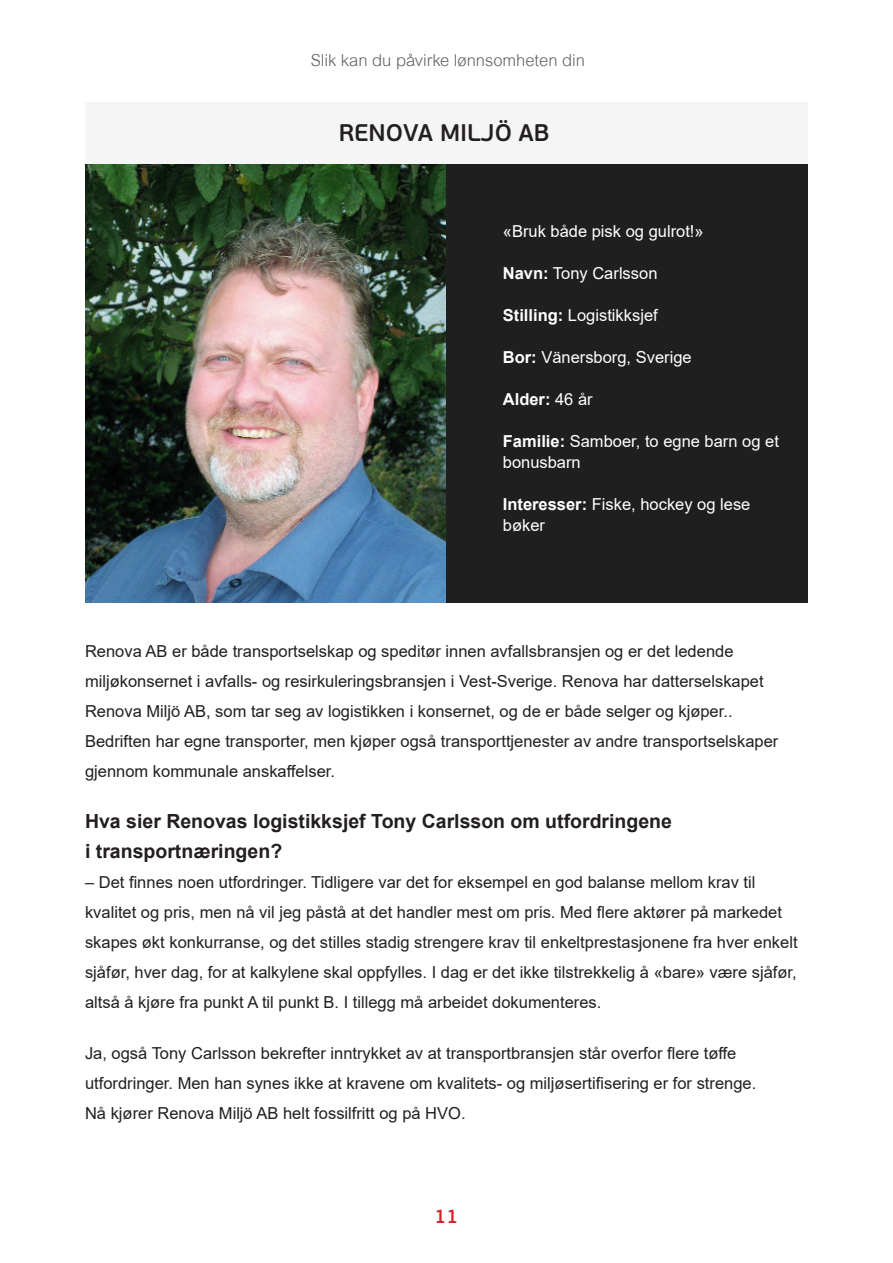
<style>
.page{position:relative;width:893px;height:1263px;background:#fff}
.page>*{position:absolute;margin:0;border:0;box-sizing:border-box;transform-origin:0 0}
.Country{font:600 24px "PF Beau Sans Pro";color:#231f20}
.Text{font:700 19.5px/30px "Arial";color:#231f20}
.t1{font:600 19.5px "PF Beau Sans Pro";color:#d1232a}
.Text-2{font:16.5px/30px "Arial";color:#231f20}
.Text_White{font:16.5px/21px "Arial";color:#fff}
.t2{font:300 16.5px "Arial MT Std";color:#5d6161}
.Text_White-2{font:700 16.5px "Arial";color:#fff}
.s1{font-weight:700}
.s2{font-weight:400}
</style>
<div class="page">
<div style="left:445px;top:164px;width:363px;height:439px;background:#1f1f1f"></div>
<img style="left:85px;top:164px;width:360px;height:439px">
<div style="left:85px;top:102px;width:723px;height:62px;background:#f5f5f5"></div>
<p class="t2" style="left:311px;top:51px;width:276px">Slik kan du påvirke lønnsomheten din</p>
<p class="Country" style="left:339px;top:119px;width:213px">RENOVA MILJÖ AB</p>
<p class="Text_White" style="left:503px;top:221px;width:202px">«Bruk både pisk og gulrot!»</p>
<p class="Text_White" style="left:503px;top:263px;width:156px"><span class="s1">Navn:</span> Tony Carlsson</p>
<p class="Text_White" style="left:503px;top:305px;width:156px"><span class="s1">Stilling:</span> Logistikksjef</p>
<p class="Text_White" style="left:503px;top:347px;width:190px"><span class="s1">Bor:</span> Vänersborg, Sverige</p>
<p class="Text_White-2" style="left:503px;top:388px;width:91px">Alder: <span class="s2">46 år</span></p>
<p class="Text_White" style="left:503px;top:431px;width:278px"><span class="s1">Familie:</span> Samboer, to egne barn og et bonusbarn</p>
<p class="Text_White" style="left:503px;top:494px;width:249px"><span class="s1">Interesser:</span> Fiske, hockey og lese bøker</p>
<p class="Text-2" style="left:85px;top:636px;width:695px">Renova AB er både transportselskap og speditør innen avfallsbransjen og er det ledende miljøkonsernet i avfalls- og resirkuleringsbransjen i Vest-Sverige. Renova har datterselskapet Renova Miljö AB, som tar seg av logistikken i konsernet, og de er både selger og kjøper..<br>Bedriften har egne transporter, men kjøper også transporttjenester av andre transportselskaper gjennom kommunale anskaffelser.</p>
<p class="Text" style="left:85px;top:806px;width:588px">Hva sier Renovas logistikksjef Tony Carlsson om utfordringene i transportnæringen?</p>
<p class="Text-2" style="left:85px;top:867px;width:714px">– Det finnes noen utfordringer. Tidligere var det for eksempel en god balanse mellom krav til kvalitet og pris, men nå vil jeg påstå at det handler mest om pris. Med flere aktører på markedet skapes økt konkurranse, og det stilles stadig strengere krav til enkeltprestasjonene fra hver enkelt sjåfør, hver dag, for at kalkylene skal oppfylles. I dag er det ikke tilstrekkelig å «bare» være sjåfør, altså å kjøre fra punkt A til punkt B. I tillegg må arbeidet dokumenteres.</p>
<p class="Text-2" style="left:85px;top:1038px;width:673px">Ja, også Tony Carlsson bekrefter inntrykket av at transportbransjen står overfor flere tøffe utfordringer. Men han synes ikke at kravene om kvalitets- og miljøsertifisering er for strenge.<br>Nå kjører Renova Miljö AB helt fossilfritt og på HVO.</p>
<p class="t1" style="left:434px;top:1205px;width:26px">11</p>
</div>
